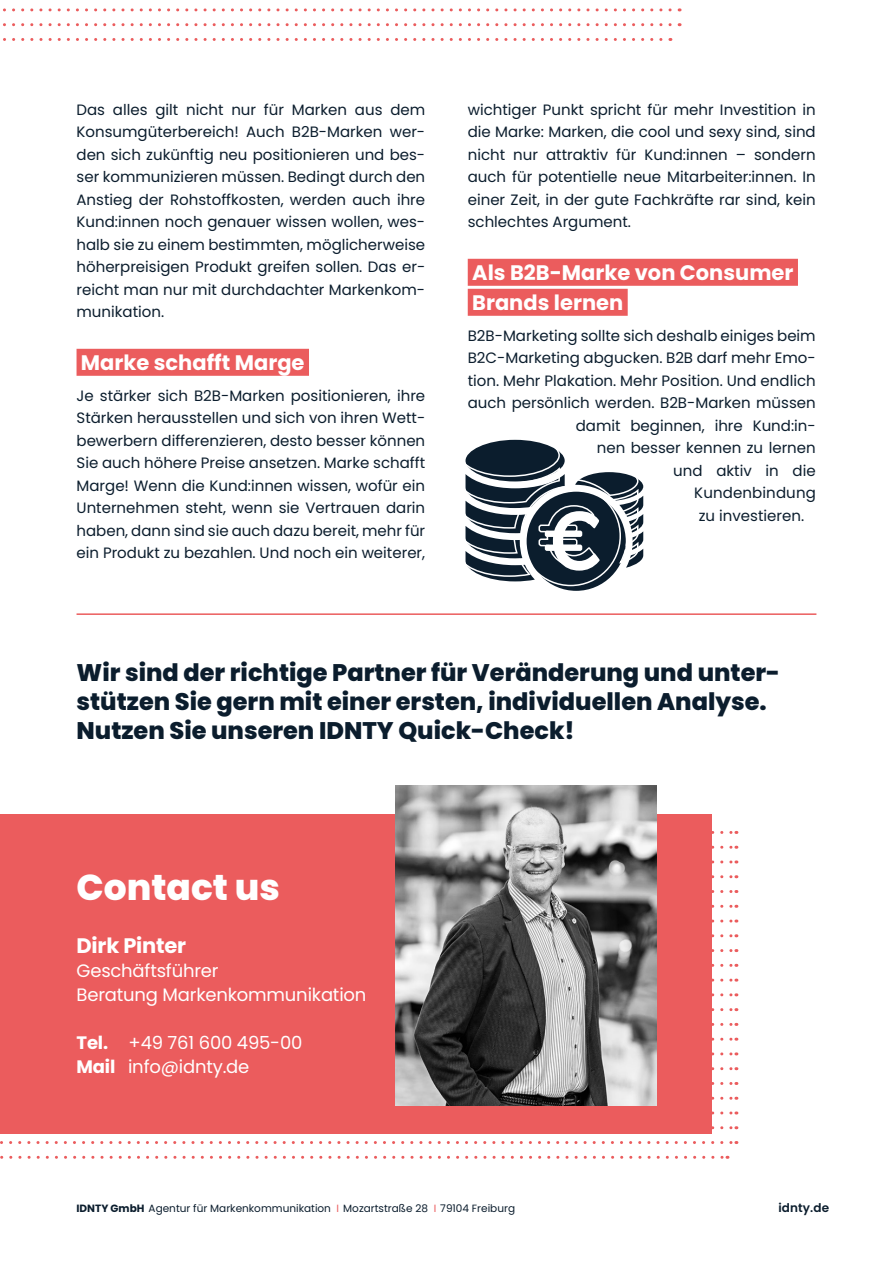
<style>
.page{position:relative;width:893px;height:1263px;background:#fff}
.page>*{position:absolute;margin:0;border:0;box-sizing:border-box;transform-origin:0 0}
.t1{font:800 36px "Poppins";color:#fff}
.t2{font:800 24px/28.8px "Poppins";color:#0b1d2d}
.t3{font:700 21px/30px "Poppins";color:#fff}
.t4{font:18px/24px "Poppins";letter-spacing:-.01em;color:#fff}
.t5{font:15px/22.5px "Poppins";color:#0b1d2d;text-align:justify}
.t6{font:600 12px "Poppins";letter-spacing:.01em;color:#0b1d2d}
.t7{font:10.5px "Poppins";color:#0b1d2d}
.s1{font-weight:700}
.s2{color:#eb5c5d}
</style>
<div class="page">
<svg style="left:711px;top:964px;width:26px;height:3px"></svg>
<svg style="left:711px;top:1023px;width:26px;height:3px"></svg>
<svg style="left:711px;top:978px;width:26px;height:3px"></svg>
<svg style="left:711px;top:1038px;width:26px;height:3px"></svg>
<svg style="left:711px;top:993px;width:26px;height:3px"></svg>
<svg style="left:711px;top:1052px;width:26px;height:3px"></svg>
<svg style="left:711px;top:1008px;width:26px;height:3px"></svg>
<svg style="left:711px;top:1067px;width:26px;height:3px"></svg>
<svg style="left:711px;top:1082px;width:26px;height:3px"></svg>
<svg style="left:711px;top:846px;width:26px;height:3px"></svg>
<svg style="left:711px;top:831px;width:26px;height:3px"></svg>
<svg style="left:0;top:1141px;width:737px;height:3px"></svg>
<svg style="left:711px;top:905px;width:26px;height:3px"></svg>
<svg style="left:711px;top:1097px;width:26px;height:3px"></svg>
<svg style="left:711px;top:860px;width:26px;height:3px"></svg>
<svg style="left:0;top:1156px;width:728px;height:3px"></svg>
<svg style="left:711px;top:919px;width:26px;height:3px"></svg>
<svg style="left:711px;top:1111px;width:26px;height:3px"></svg>
<svg style="left:711px;top:875px;width:26px;height:3px"></svg>
<svg style="left:711px;top:934px;width:26px;height:3px"></svg>
<svg style="left:711px;top:1126px;width:26px;height:3px"></svg>
<svg style="left:711px;top:890px;width:26px;height:3px"></svg>
<svg style="left:711px;top:949px;width:26px;height:3px"></svg>
<div style="left:0;top:814px;width:711px;height:319px;background:#eb5c5d"></div>
<img style="left:395px;top:785px;width:261px;height:320px">
<hr style="left:77px;top:613px;width:739px;height:2px;background:#eb5c5d">
<svg style="left:3px;top:23px;width:667px;height:3px"></svg>
<svg style="left:3px;top:38px;width:658px;height:3px"></svg>
<svg style="left:3px;top:8px;width:667px;height:3px"></svg>
<div style="left:77px;top:349px;width:232px;height:27px;background:#eb5c5d"></div>
<div style="left:468px;top:259px;width:330px;height:27px;background:#eb5c5d"></div>
<div style="left:468px;top:289px;width:160px;height:27px;background:#eb5c5d"></div>
<div style="left:465px;top:440px;width:100px;height:41px;background:#0b1d2d;border-radius:50%"></div>
<div style="left:459px;top:434px;width:101px;height:43px;border:2px solid #fff;border-radius:50%"></div>
<svg style="left:465px;top:465px;width:178px;height:126px"></svg>
<p class="t5" style="left:77px;top:98px;width:350px">Das alles gilt nicht nur für Marken aus dem Konsumgüterbereich! Auch B2B-Marken wer&shy;den sich zukünftig neu positionieren und bes&shy;ser kommunizieren müssen. Bedingt durch den Anstieg der Rohstoffkosten, werden auch ihre Kund:innen noch genauer wissen wollen, wes&shy;halb sie zu einem bestimmten, möglicherweise höherpreisigen Produkt greifen sollen. Das er&shy;reicht man nur mit durchdachter Markenkom&shy;munikation.</p>
<h3 class="t3" style="left:81px;top:348px;width:225px">Marke schafft Marge</h3>
<p class="t5" style="left:77px;top:384px;width:350px">Je stärker sich B2B-Marken positionieren, ihre Stärken herausstellen und sich von ihren Wett&shy;bewerbern differenzieren, desto besser können Sie auch höhere Preise ansetzen. Marke schafft Marge! Wenn die Kund:innen wissen, wofür ein Unternehmen steht, wenn sie Vertrauen darin haben, dann sind sie auch dazu bereit, mehr für ein Produkt zu bezahlen. Und noch ein weiterer,</p>
<p class="t5" style="left:468px;top:98px;width:350px">wichtiger Punkt spricht für mehr Investition in die Marke: Marken, die cool und sexy sind, sind nicht nur attraktiv für Kund:innen – sondern auch für potentielle neue Mitarbeiter:innen. In einer Zeit, in der gute Fachkräfte rar sind, kein schlechtes Argument.</p>
<h3 class="t3" style="left:472px;top:258px;width:323px">Als B2B-Marke von Consumer<br>Brands lernen</h3>
<p class="t5" style="left:468px;top:324px;width:349px">B2B-Marketing sollte sich deshalb einiges beim</p>
<p class="t5" style="left:468px;top:347px;width:349px">B2C-Marketing abgucken. B2B darf mehr Emo-</p>
<p class="t5" style="left:468px;top:369px;width:349px">tion. Mehr Plakation. Mehr Position. Und endlich</p>
<p class="t5" style="left:468px;top:392px;width:349px">auch persönlich werden. B2B-Marken müssen</p>
<p class="t5" style="left:576px;top:414px;width:241px">damit beginnen, ihre Kund:in-</p>
<p class="t5" style="left:597px;top:437px;width:221px">nen besser kennen zu lernen</p>
<p class="t5" style="left:673px;top:459px;width:144px">und aktiv in die</p>
<p class="t5" style="left:694px;top:482px;width:123px">Kundenbindung</p>
<p class="t5" style="left:699px;top:504px;width:107px">zu investieren.</p>
<h2 class="t2" style="left:77px;top:658px;width:705px">Wir sind der richtige Partner für Veränderung und unter&shy;stützen Sie gern mit einer ersten, individuellen Analyse.<br>Nutzen Sie unseren IDNTY Quick-Check!</h2>
<h1 class="t1" style="left:77px;top:867px;width:205px">Contact us</h1>
<h3 class="t3" style="left:77px;top:931px;width:111px">Dirk Pinter</h3>
<p class="t4" style="left:77px;top:959px;width:291px">Geschäftsführer<br>Beratung Markenkommunikation</p>
<p class="t4" style="left:77px;top:1031px;width:227px"><span class="s1">Tel.</span> +49 761 600 495-00<br><span class="s1">Mail</span> info@idnty.de</p>
<p class="t7" style="left:77px;top:1202px;width:440px"><span class="s1">IDNTY GmbH</span> Agentur für Markenkommunikation <span class="s2">I</span> Mozartstraße 28 <span class="s2">I</span> 79104 Freiburg</p>
<p class="t6" style="left:778px;top:1201px;width:52px">idnty.de</p>
</div>
